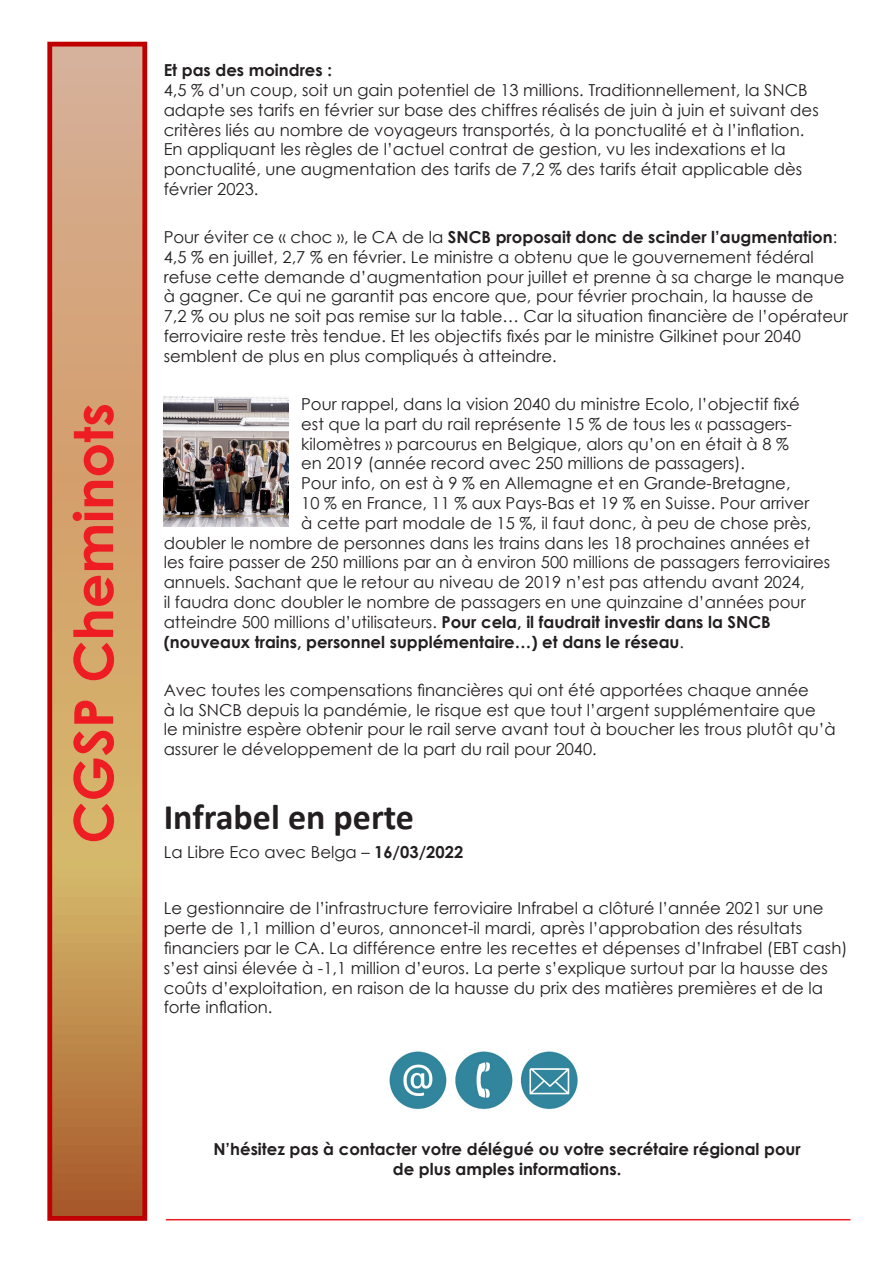
<style>
.page{position:relative;width:893px;height:1263px;background:#fff}
.page>*{position:absolute;margin:0;border:0;box-sizing:border-box;transform-origin:0 0}
.t1{font:700 54px "Century Gothic";color:#ee1d23}
.t2{font:700 36px "Calibri";color:#231f20}
.t3{font:16.5px/19.8px "Century Gothic";color:#231f20}
.t4{font:700 16.5px/19.8px "Century Gothic";color:#231f20;text-align:center}
.s1{font-weight:700}
.s2{font-weight:400}
</style>
<div class="page">
<svg style="left:53px;top:48px;width:88px;height:1167px;background:#cd9f69"></svg>
<div style="left:47px;top:42px;width:100px;height:1179px;border:5px solid #c00000"></div>
<hr style="left:166px;top:1219px;width:684px;height:1px;background:#ee1d23">
<img style="left:389px;top:1051px;width:189px;height:59px">
<img style="left:449px;top:1051px;width:65px;height:59px">
<img style="left:164px;top:397px;width:124px;height:129px">
<h1 class="t1" style="left:52px;top:844px;width:442px;rotate:-90deg">CGSP Cheminots</h1>
<p class="t3" style="left:164px;top:60px;width:656px"><span class="s1">Et pas des moindres :<br></span>4,5 % d’un coup, soit un gain potentiel de 13 millions. Traditionnellement, la SNCB adapte ses tarifs en février sur base des chiffres réalisés de juin à juin et suivant des critères liés au nombre de voyageurs transportés, à la ponctualité et à l’inflation.<br>En appliquant les règles de l’actuel contrat de gestion, vu les indexations et la ponctualité, une augmentation des tarifs de 7,2 % des tarifs était applicable dès février 2023.</p>
<p class="t3" style="left:164px;top:227px;width:686px">Pour éviter ce « choc », le CA de la <span class="s1">SNCB proposait donc de scinder l’augmentation</span>:<br>4,5 % en juillet, 2,7 % en février. Le ministre a obtenu que le gouvernement fédéral refuse cette demande d’augmentation pour juillet et prenne à sa charge le manque à gagner. Ce qui ne garantit pas encore que, pour février prochain, la hausse de<br>7,2 % ou plus ne soit pas remise sur la table… Car la situation financière de l’opérateur ferroviaire reste très tendue. Et les objectifs fixés par le ministre Gilkinet pour 2040 semblent de plus en plus compliqués à atteindre.</p>
<p class="t3" style="left:301px;top:394px;width:500px">Pour rappel, dans la vision 2040 du ministre Ecolo, l’objectif fixé</p>
<p class="t3" style="left:301px;top:414px;width:492px">est que la part du rail représente 15 % de tous les « passagers-</p>
<p class="t3" style="left:301px;top:433px;width:489px">kilomètres » parcourus en Belgique, alors qu’on en était à 8 %</p>
<p class="t3" style="left:301px;top:453px;width:445px">en 2019 (année record avec 250 millions de passagers).</p>
<p class="t3" style="left:301px;top:473px;width:491px">Pour info, on est à 9 % en Allemagne et en Grande-Bretagne,</p>
<p class="t3" style="left:301px;top:493px;width:510px">10 % en France, 11 % aux Pays-Bas et 19 % en Suisse. Pour arriver</p>
<p class="t3" style="left:301px;top:513px;width:512px">à cette part modale de 15 %, il faut donc, à peu de chose près,</p>
<p class="t3" style="left:164px;top:532px;width:648px">doubler le nombre de personnes dans les trains dans les 18 prochaines années et</p>
<p class="t3" style="left:164px;top:552px;width:668px">les faire passer de 250 millions par an à environ 500 millions de passagers ferroviaires</p>
<p class="t3" style="left:164px;top:572px;width:643px">annuels. Sachant que le retour au niveau de 2019 n’est pas attendu avant 2024,</p>
<p class="t3" style="left:164px;top:592px;width:643px">il faudra donc doubler le nombre de passagers en une quinzaine d’années pour</p>
<p class="t4" style="left:164px;top:611px;width:609px"><span class="s2">atteindre 500 millions d’utilisateurs.</span> Pour cela, il faudrait investir dans la SNCB</p>
<p class="t4" style="left:164px;top:631px;width:522px">(nouveaux trains, personnel supplémentaire…) et dans le réseau<span class="s2">.</span></p>
<p class="t3" style="left:164px;top:680px;width:674px">Avec toutes les compensations financières qui ont été apportées chaque année<br>à la SNCB depuis la pandémie, le risque est que tout l’argent supplémentaire que<br>le ministre espère obtenir pour le rail serve avant tout à boucher les trous plutôt qu’à assurer le développement de la part du rail pour 2040.</p>
<p class="t2" style="left:164px;top:792px;width:252px">Infrabel en perte</p>
<p class="t3" style="left:164px;top:842px;width:301px">La Libre Eco avec Belga – <span class="s1">16/03/2022</span></p>
<p class="t3" style="left:164px;top:898px;width:685px">Le gestionnaire de l’infrastructure ferroviaire Infrabel a clôturé l’année 2021 sur une perte de 1,1 million d’euros, annoncet-il mardi, après l’approbation des résultats financiers par le CA. La différence entre les recettes et dépenses d’Infrabel (EBT cash) s’est ainsi élevée à -1,1 million d’euros. La perte s’explique surtout par la hausse des coûts d’exploitation, en raison de la hausse du prix des matières premières et de la forte inflation.</p>
<p class="t4" style="left:213px;top:1138px;width:589px">N’hésitez pas à contacter votre délégué ou votre secrétaire régional pour de plus amples informations.</p>
</div>
